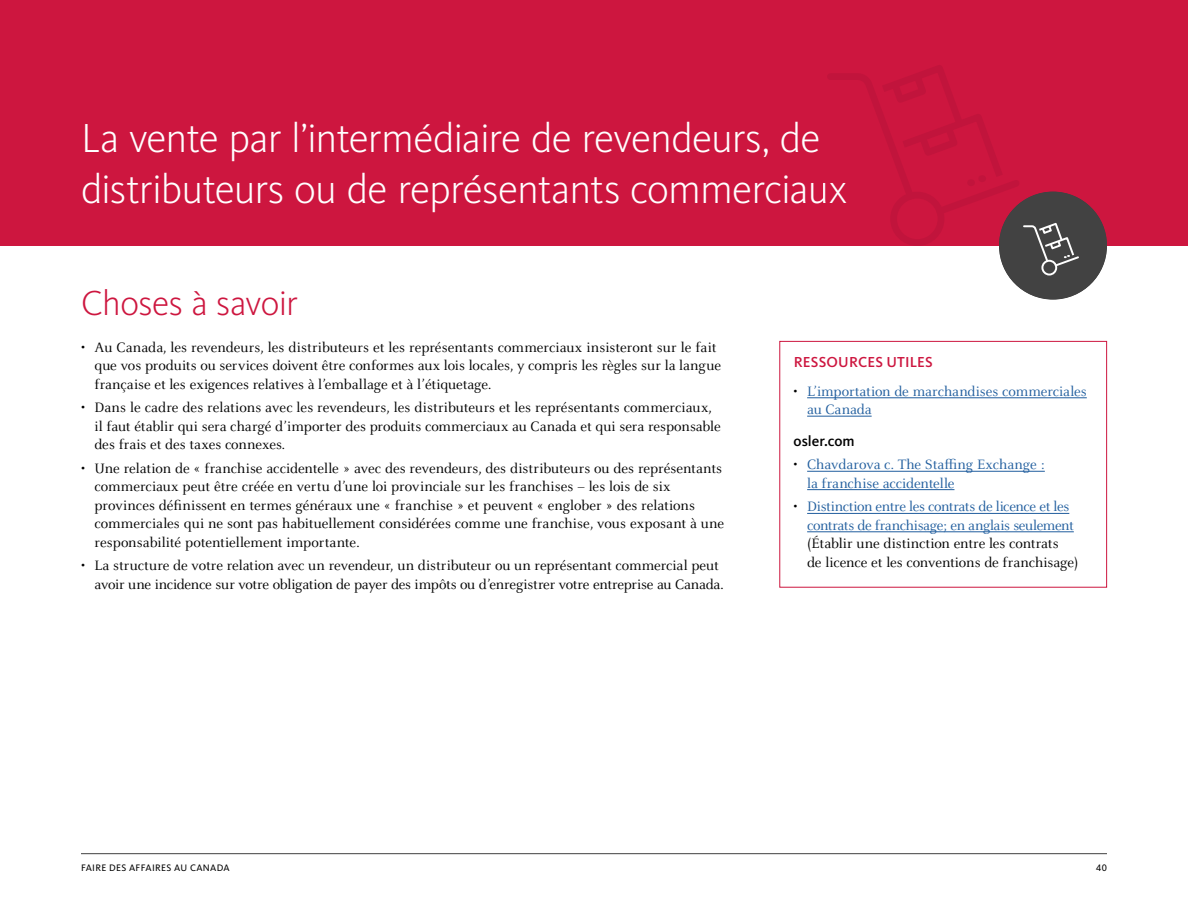
<style>
.page{position:relative;width:1188px;height:918px;background:#fff}
.page>*{position:absolute;margin:0;border:0;box-sizing:border-box;transform-origin:0 0}
.TEMP_LYIR_H1{font:300 42px/50.4px "Kievit Pro";letter-spacing:-.025em;color:#fff}
.t1{font:300 36px "Kievit Pro";letter-spacing:-.015em;color:#cd163f}
.t2{font:15px/18.3px "Celeste OT";letter-spacing:-.005em;color:#000}
.t3{font:15px/18.3px "Celeste OT";letter-spacing:-.01em;color:#215e9e}
.H3_Callout{font:500 15px "Kievit Pro";letter-spacing:.01em;color:#cd163f}
.NEW_H4{font:500 15px "Kievit Pro";color:#000}
.t4{font:9.75px "Kievit Pro";letter-spacing:.035em;color:#000}
.s1{color:#000}
</style>
<div class="page">
<div style="left:0;top:0;width:1188px;height:246px;background:#cd163f"></div>
<hr style="left:81px;top:853px;width:1026px;height:1px;background:#414141">
<hr style="left:807px;top:398px;width:280px;height:1px;background:#215e9e">
<hr style="left:807px;top:416px;width:65px;height:1px;background:#215e9e">
<hr style="left:807px;top:471px;width:238px;height:1px;background:#215e9e">
<hr style="left:807px;top:489px;width:147px;height:1px;background:#215e9e">
<hr style="left:807px;top:513px;width:262px;height:1px;background:#215e9e">
<hr style="left:807px;top:532px;width:267px;height:1px;background:#215e9e">
<div style="left:779px;top:341px;width:328px;height:247px;border:1px solid #cd163f"></div>
<div style="left:999px;top:192px;width:108px;height:108px;background:#424242;border-radius:50%"></div>
<svg style="left:827px;top:65px;width:254px;height:212px"></svg>
<p class="TEMP_LYIR_H1" style="left:81px;top:112px;width:768px">La vente par l’intermédiaire de revendeurs, de distributeurs ou de représentants commerciaux</p>
<h2 class="t1" style="left:81px;top:281px;width:218px">Choses à savoir</h2>
<p class="t2" style="left:94px;top:338px;width:628px;text-indent:-14px">• Au Canada, les revendeurs, les distributeurs et les représentants commerciaux insisteront sur le fait que vos produits ou services doivent être conformes aux lois locales, y compris les règles sur la langue française et les exigences relatives à l’emballage et à l’étiquetage.</p>
<p class="t2" style="left:94px;top:399px;width:628px;text-indent:-14px">• Dans le cadre des relations avec les revendeurs, les distributeurs et les représentants commerciaux, il faut établir qui sera chargé d’importer des produits commerciaux au Canada et qui sera responsable des frais et des taxes connexes.</p>
<p class="t2" style="left:94px;top:459px;width:631px;text-indent:-14px">• Une relation de « franchise accidentelle » avec des revendeurs, des distributeurs ou des représentants commerciaux peut être créée en vertu d’une loi provinciale sur les franchises – les lois de six provinces définissent en termes généraux une « franchise » et peuvent « englober » des relations commerciales qui ne sont pas habituellement considérées comme une franchise, vous exposant à une responsabilité potentiellement importante.</p>
<p class="t2" style="left:94px;top:556px;width:631px;text-indent:-14px">• La structure de votre relation avec un revendeur, un distributeur ou un représentant commercial peut avoir une incidence sur votre obligation de payer des impôts ou d’enregistrer votre entreprise au Canada.</p>
<p class="H3_Callout" style="left:794px;top:353px;width:141px">RESSOURCES UTILES</p>
<p class="t3" style="left:807px;top:382px;width:281px;text-indent:-14px"><span class="s1">•</span> L’importation de marchandises commerciales au Canada</p>
<p class="NEW_H4" style="left:794px;top:431px;width:63px">osler.com</p>
<p class="t3" style="left:807px;top:455px;width:239px;text-indent:-14px"><span class="s1">•</span> Chavdarova c. The Staffing Exchange : la franchise accidentelle</p>
<p class="t3" style="left:807px;top:498px;width:273px;text-indent:-14px"><span class="s1">•</span> Distinction entre les contrats de licence et les contrats de franchisage; en anglais seulement <span class="s1">(Établir une distinction entre les contrats<br>de licence et les conventions de franchisage)</span></p>
<p class="t4" style="left:81px;top:862px;width:150px">FAIRE DES AFFAIRES AU CANADA</p>
<p class="t4" style="left:1096px;top:862px;width:12px">40</p>
</div>
